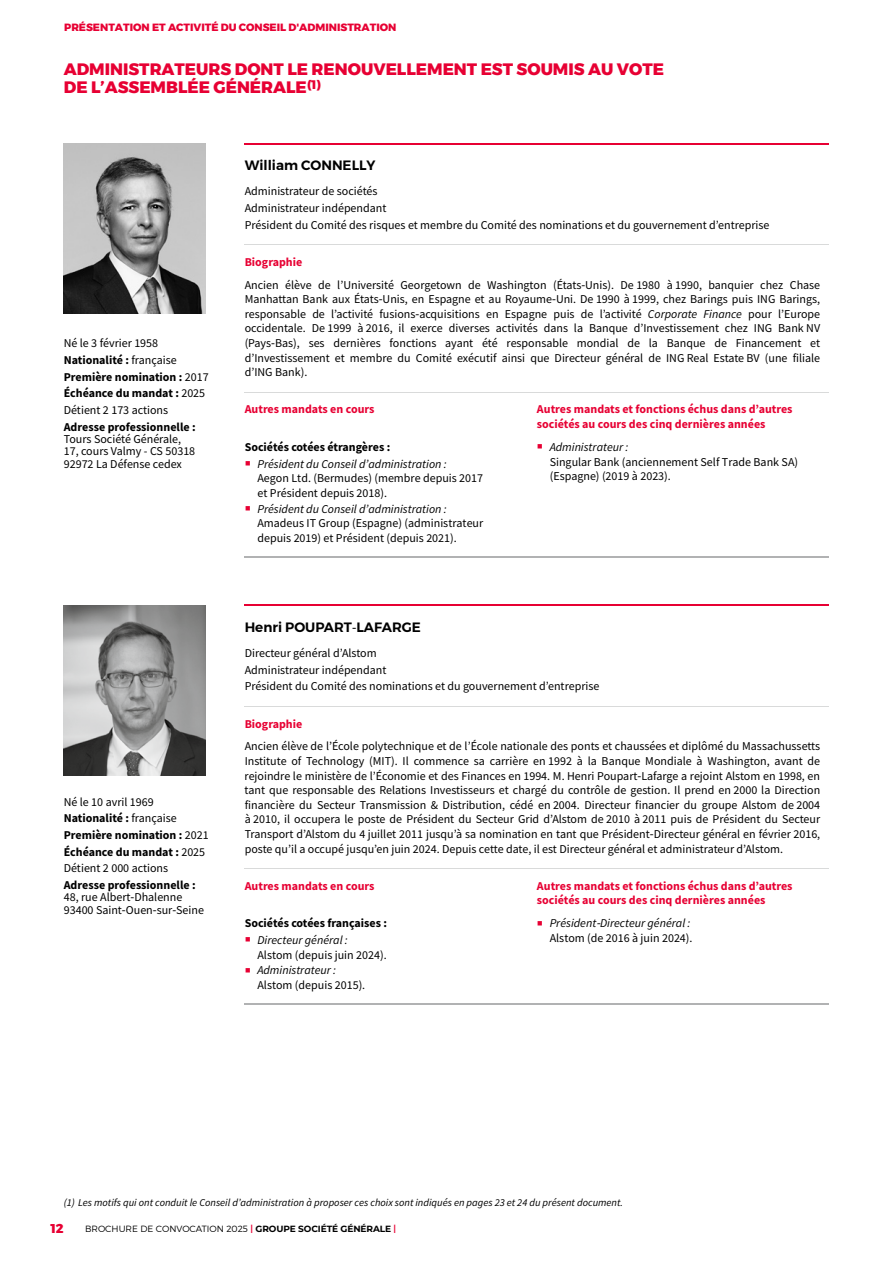
<style>
.page{position:relative;width:893px;height:1263px;background:#fff}
.page>*{position:absolute;margin:0;border:0;box-sizing:border-box;transform-origin:0 0}
.t1{font:800 16.5px/18px "Montserrat";color:#e70033}
.t2{font:600 13.5px "Montserrat";color:#000}
.t3{font:800 12.75px "Montserrat";color:#e70033}
.t4{font:800 12.3px "Montserrat";color:#e70033}
.t5{font:12px/14.5px "Source Sans Pro";color:#000}
.t6{font:700 12px/14.5px "Source Sans Pro";color:#e70033}
.t7{font:italic 12px/14.5px "Source Sans Pro";color:#000}
.t8{font:700 12px "Source Sans Pro";color:#000}
.t9{font:italic 10.5px "Source Sans Pro";color:#000}
.t10{font:800 10.5px "Montserrat";color:#e70033}
.t11{font:300 9px "Montserrat";color:#000}
.s1{font-weight:700}
.s2{font-family:"Noto Sans"}
.s3{font-weight:700;color:#e70033}
.s4{font-style:italic}
.s5{font-family:"Noto Sans";font-weight:400}
.s6{font-style:normal}
.s7{font-weight:600;color:#e70033}
</style>
<div class="page">
<hr style="left:245px;top:392px;width:584px;height:1px;background:#d9dada">
<hr style="left:245px;top:245px;width:584px;height:1px;background:#d9dada">
<hr style="left:245px;top:556px;width:584px;height:1px;background:#b1b2b3">
<hr style="left:245px;top:143px;width:584px;height:1px;background:#e70033">
<img style="left:64px;top:144px;width:142px;height:170px">
<hr style="left:245px;top:868px;width:584px;height:1px;background:#d9dada">
<hr style="left:245px;top:706px;width:584px;height:1px;background:#d9dada">
<hr style="left:245px;top:1003px;width:584px;height:1px;background:#b1b2b3">
<hr style="left:245px;top:605px;width:584px;height:1px;background:#e70033">
<img style="left:64px;top:605px;width:141px;height:170px">
<p class="t10" style="left:64px;top:18px;width:334px">PRÉSENTATION ET ACTIVITÉ DU CONSEIL D'ADMINISTRATION</p>
<h1 class="t1" style="left:64px;top:60px;width:602px">ADMINISTRATEURS DONT LE RENOUVELLEMENT EST SOUMIS AU VOTE<br>DE L’ASSEMBLÉE GÉNÉRALE</h1>
<p class="t4" style="left:307px;top:75px;width:15px">(1)</p>
<p class="t5" style="left:64px;top:335px;width:146px;line-height:16.6px">Né le 3 février 1958<br><span class="s1">Nationalité :</span> française<br><span class="s1">Première nomination :</span> 2017<br><span class="s1">Échéance du mandat :</span> 2025<br>Détient 2 173 actions</p>
<p class="t8" style="left:64px;top:418px;width:133px">Adresse professionnelle :</p>
<p class="t5" style="left:64px;top:433px;width:133px;line-height:12.5px">Tours Société Générale,<br>17, cours Valmy - CS 50318<br>92972 La Défense cedex</p>
<p class="t5" style="left:64px;top:793px;width:146px;line-height:16.6px">Né le 10 avril 1969<br><span class="s1">Nationalité :</span> française<br><span class="s1">Première nomination :</span> 2021<br><span class="s1">Échéance du mandat :</span> 2025<br>Détient 2 000 actions</p>
<p class="t5" style="left:64px;top:878px;width:142px;line-height:12.5px"><span class="s1">Adresse professionnelle :<br></span>48, rue Albert<span class="s2">‑</span>Dhalenne<br>93400 Saint<span class="s2">‑</span>Ouen<span class="s2">‑</span>sur<span class="s2">‑</span>Seine</p>
<p class="t2" style="left:245px;top:155px;width:132px">William CONNELLY</p>
<p class="t5" style="left:245px;top:183px;width:526px;line-height:16.6px">Administrateur de sociétés<br>Administrateur indépendant<br>Président du Comité des risques et membre du Comité des nominations et du gouvernement d’entreprise</p>
<p class="t5" style="left:245px;top:251px;width:577px;line-height:22.6px"><span class="s3">Biographie<br></span>Ancien élève de l’Université Georgetown de Washington (États<span class="s2">‑</span>Unis). De 1980 à 1990, banquier chez Chase</p>
<p class="t5" style="left:245px;top:292px;width:577px;text-align:justify">Manhattan Bank aux États<span class="s2">‑</span>Unis, en Espagne et au Royaume<span class="s2">‑</span>Uni. De 1990 à 1999, chez Barings puis ING Barings, responsable de l’activité fusions<span class="s2">‑</span>acquisitions en Espagne puis de l’activité <span class="s4">Corporate Finance</span> pour l’Europe occidentale. De 1999 à 2016, il exerce diverses activités dans la Banque d’Investissement chez ING Bank NV (Pays<span class="s2">‑</span>Bas), ses dernières fonctions ayant été responsable mondial de la Banque de Financement et d’Investissement et membre du Comité exécutif ainsi que Directeur général de ING Real Estate BV (une filiale d’ING Bank).</p>
<p class="t6" style="left:245px;top:402px;width:131px">Autres mandats en cours</p>
<p class="t6" style="left:537px;top:402px;width:257px">Autres mandats et fonctions échus dans d’autres sociétés au cours des cinq dernières années</p>
<p class="t8" style="left:245px;top:438px;width:147px">Sociétés cotées étrangères :</p>
<p class="t7" style="left:550px;top:439px;width:80px">Administrateur :</p>
<p class="t5" style="left:550px;top:454px;width:250px">Singular Bank (anciennement Self Trade Bank SA) (Espagne) (2019 à 2023).</p>
<p class="t7" style="left:257px;top:456px;width:191px">Président du Conseil d’administration :</p>
<p class="t5" style="left:257px;top:471px;width:227px">Aegon Ltd. (Bermudes) (membre depuis 2017 et Président depuis 2018).</p>
<p class="t7" style="left:257px;top:501px;width:191px">Président du Conseil d’administration :</p>
<p class="t5" style="left:257px;top:516px;width:227px">Amadeus IT Group (Espagne) (administrateur depuis 2019) et Président (depuis 2021).</p>
<p class="t2" style="left:245px;top:617px;width:178px">Henri POUPART<span class="s5">‑</span>LAFARGE</p>
<p class="t5" style="left:245px;top:645px;width:356px;line-height:16.6px">Directeur général d’Alstom<br>Administrateur indépendant<br>Président du Comité des nominations et du gouvernement d’entreprise</p>
<p class="t6" style="left:245px;top:716px;width:59px">Biographie</p>
<p class="t5" style="left:245px;top:739px;width:577px;text-align:justify">Ancien élève de l’École polytechnique et de l’École nationale des ponts et chaussées et diplômé du Massachussetts Institute of Technology (MIT). Il commence sa carrière en 1992 à la Banque Mondiale à Washington, avant de rejoindre le ministère de l’Économie et des Finances en 1994. M. Henri Poupart<span class="s2">‑</span>Lafarge a rejoint Alstom en 1998, en tant que responsable des Relations Investisseurs et chargé du contrôle de gestion. Il prend en 2000 la Direction financière du Secteur Transmission &amp; Distribution, cédé en 2004. Directeur financier du groupe Alstom de 2004 à 2010, il occupera le poste de Président du Secteur Grid d’Alstom de 2010 à 2011 puis de Président du Secteur Transport d’Alstom du 4 juillet 2011 jusqu’à sa nomination en tant que Président<span class="s2">‑</span>Directeur général en février 2016, poste qu’il a occupé jusqu’en juin 2024. Depuis cette date, il est Directeur général et administrateur d’Alstom.</p>
<p class="t6" style="left:245px;top:878px;width:131px">Autres mandats en cours</p>
<p class="t6" style="left:537px;top:878px;width:257px">Autres mandats et fonctions échus dans d’autres sociétés au cours des cinq dernières années</p>
<p class="t8" style="left:245px;top:915px;width:144px">Sociétés cotées françaises :</p>
<p class="t7" style="left:550px;top:916px;width:144px">Président<span class="s2">‑</span>Directeur général :<br><span class="s6">Alstom (de 2016 à juin 2024).</span></p>
<p class="t7" style="left:257px;top:932px;width:92px">Directeur général :</p>
<p class="t5" style="left:257px;top:947px;width:131px">Alstom (depuis juin 2024).</p>
<p class="t7" style="left:257px;top:963px;width:80px">Administrateur :</p>
<p class="t5" style="left:257px;top:978px;width:109px">Alstom (depuis 2015).</p>
<p class="t9" style="left:64px;top:1195px;width:561px">(1) Les motifs qui ont conduit le Conseil d’administration à proposer ces choix sont indiqués en pages 23 et 24 du présent document.</p>
<p class="t3" style="left:51px;top:1218px;width:15px">12</p>
<p class="t11" style="left:85px;top:1224px;width:313px">BROCHURE DE CONVOCATION 2025 <span class="s7">|</span> <span class="s1">GROUPE SOCIÉTÉ GÉNÉRALE</span> <span class="s7">|</span></p>
</div>
